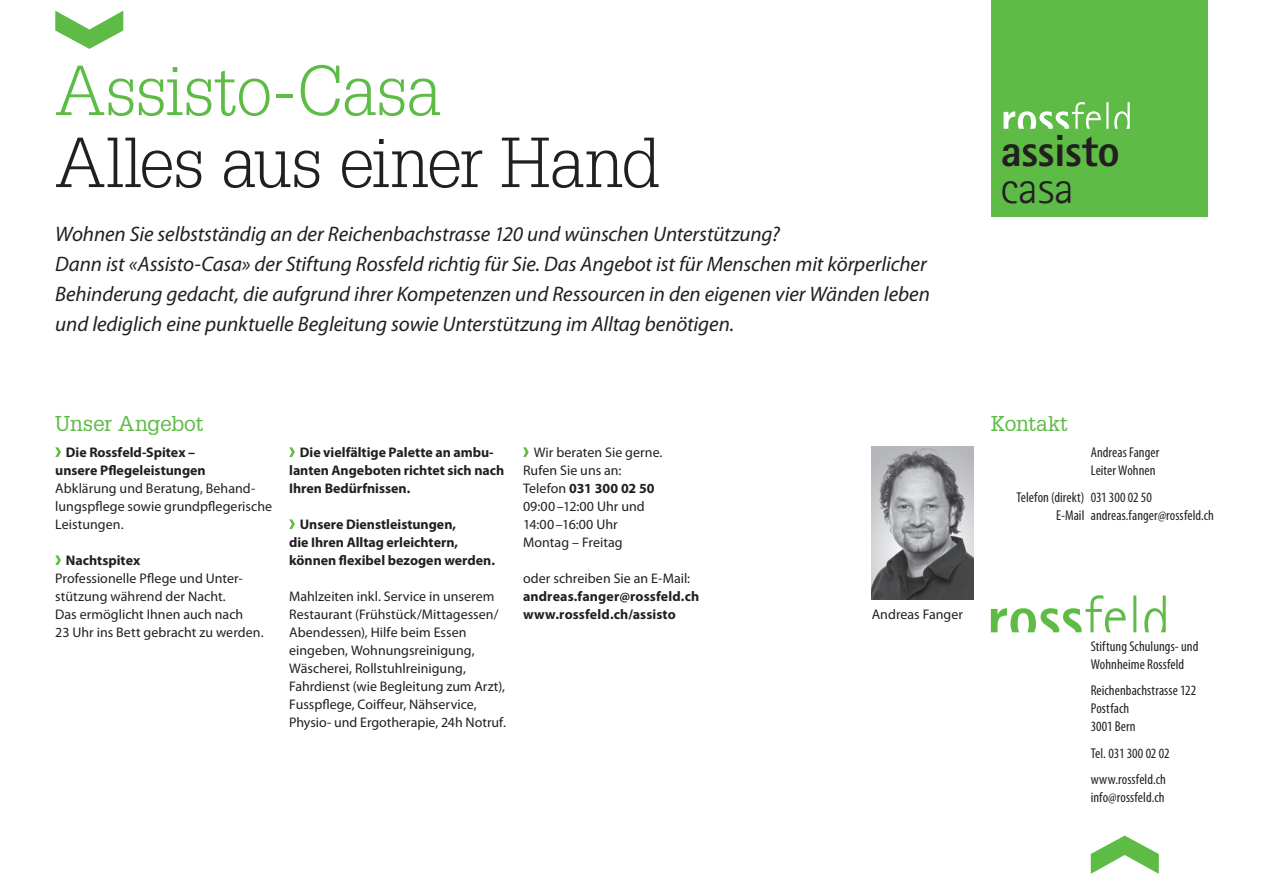
<style>
.page{position:relative;width:1263px;height:893px;background:#fff}
.page>*{position:absolute;margin:0;border:0;box-sizing:border-box;transform-origin:0 0}
.t1{font:300 69px "Glypha";letter-spacing:-.005em;color:#231f20}
.t2{font:300 69px "Glypha";letter-spacing:-.005em;color:#5dbb46}
.t3{font:800 45px "Rotis Sans Serif";letter-spacing:-.01em;color:#231f20}
.t4{font:300 45px "Rotis Sans Serif";color:#231f20}
.t5{font:italic 21px/30px "Myriad Pro";letter-spacing:-.005em;color:#231f20}
.t6{font:21px "Glypha";letter-spacing:-.01em;color:#5dbb46}
.t7{font:condensed 14.25px/18px "Myriad Pro";letter-spacing:.005em;color:#231f20}
.t8{font:13.95px/18px "Myriad Pro";color:#231f20}
.t9{font:700 13.95px/18px "Myriad Pro";color:#231f20}
.s1{font-weight:700}
</style>
<div class="page">
<div style="left:991px;top:0;width:217px;height:217px;background:#5dbb46"></div>
<svg style="left:55px;top:447px;width:6px;height:10px"></svg>
<svg style="left:55px;top:555px;width:6px;height:10px"></svg>
<svg style="left:55px;top:11px;width:68px;height:38px"></svg>
<svg style="left:1091px;top:836px;width:68px;height:38px"></svg>
<svg style="left:991px;top:595px;width:175px;height:37px"></svg>
<img style="left:872px;top:446px;width:102px;height:154px">
<svg style="left:289px;top:447px;width:6px;height:10px"></svg>
<svg style="left:289px;top:519px;width:6px;height:10px"></svg>
<svg style="left:523px;top:447px;width:6px;height:10px"></svg>
<svg style="left:1003px;top:102px;width:127px;height:27px"></svg>
<h1 class="t2" style="left:55px;top:52px;width:387px">Assisto-Casa</h1>
<h1 class="t1" style="left:55px;top:124px;width:606px">Alles aus einer Hand</h1>
<p class="t5" style="left:55px;top:220px;width:876px">Wohnen Sie selbstständig an der Reichenbachstrasse 120 und wünschen Unterstützung?<br>Dann ist «Assisto-Casa» der Stiftung Rossfeld richtig für Sie. Das Angebot ist für Menschen mit körperlicher Behinderung gedacht, die aufgrund ihrer Kompetenzen und Ressourcen in den eigenen vier Wänden leben und lediglich eine punktuelle Begleitung sowie Unterstützung im Alltag benötigen.</p>
<h2 class="t3" style="left:1000px;top:122px;width:121px">assisto</h2>
<h2 class="t4" style="left:1000px;top:162px;width:75px">casa</h2>
<h3 class="t6" style="left:55px;top:411px;width:150px">Unser Angebot</h3>
<h3 class="t6" style="left:991px;top:411px;width:79px">Kontakt</h3>
<p class="t9" style="left:289px;top:443px;width:217px;text-indent:11px">Die vielfältige Palette an ambu&shy;lanten Angeboten richtet sich nach<br>Ihren Bedürfnissen.</p>
<p class="t9" style="left:289px;top:515px;width:207px;text-indent:11px">Unsere Dienstleistungen,<br>die Ihren Alltag erleichtern, können flexibel bezogen werden.</p>
<p class="t8" style="left:289px;top:588px;width:218px">Mahlzeiten inkl. Service in unserem Restaurant (Frühstück/Mittagessen/ Abendessen), Hilfe beim Essen eingeben, Wohnungsreinigung, Wäscherei, Rollstuhlreinigung, Fahrdienst (wie Begleitung zum Arzt), Fusspflege, Coiffeur, Nähservice, Physio- und Ergotherapie, 24h Notruf.</p>
<p class="t9" style="left:55px;top:443px;width:152px;text-align:center">Die Rossfeld-Spitex – unsere Pflegeleistungen</p>
<p class="t8" style="left:55px;top:480px;width:218px">Abklärung und Beratung, Behand&shy;lungspflege sowie grundpflegerische<br>Leistungen.</p>
<p class="t9" style="left:66px;top:551px;width:76px">Nachtspitex</p>
<p class="t8" style="left:55px;top:570px;width:210px">Professionelle Pflege und Unter&shy;stützung während der Nacht.<br>Das ermöglicht Ihnen auch nach<br>23 Uhr ins Bett gebracht zu werden.</p>
<p class="t8" style="left:523px;top:444px;width:141px;text-indent:11px">Wir beraten Sie gerne.<br>Rufen Sie uns an:<br>Telefon <span class="s1">031 300 02 50<br></span>09:00–12:00 Uhr und<br>14:00–16:00 Uhr<br>Montag – Freitag</p>
<p class="t8" style="left:523px;top:570px;width:169px">oder schreiben Sie an E-Mail:</p>
<p class="t9" style="left:523px;top:587px;width:178px">andreas.fanger@rossfeld.ch www.rossfeld.ch/assisto</p>
<p class="t7" style="left:1091px;top:444px;width:70px">Andreas Fanger<br>Leiter Wohnen</p>
<p class="t7" style="left:1056px;top:488px;width:160px;text-indent:-40px">Telefon (direkt) 031 300 02 50<br>E-Mail andreas.fanger@rossfeld.ch</p>
<p class="t8" style="left:872px;top:605px;width:93px">Andreas Fanger</p>
<p class="t7" style="left:1091px;top:637px;width:109px">Stiftung Schulungs- und<br>Wohnheime Rossfeld</p>
<p class="t7" style="left:1091px;top:682px;width:107px">Reichenbachstrasse 122<br>Postfach<br>3001 Bern</p>
<p class="t7" style="left:1091px;top:740px;width:80px;line-height:26.5px">Tel. 031 300 02 02 www.rossfeld.ch</p>
<p class="t7" style="left:1091px;top:789px;width:75px">info@rossfeld.ch</p>
</div>
